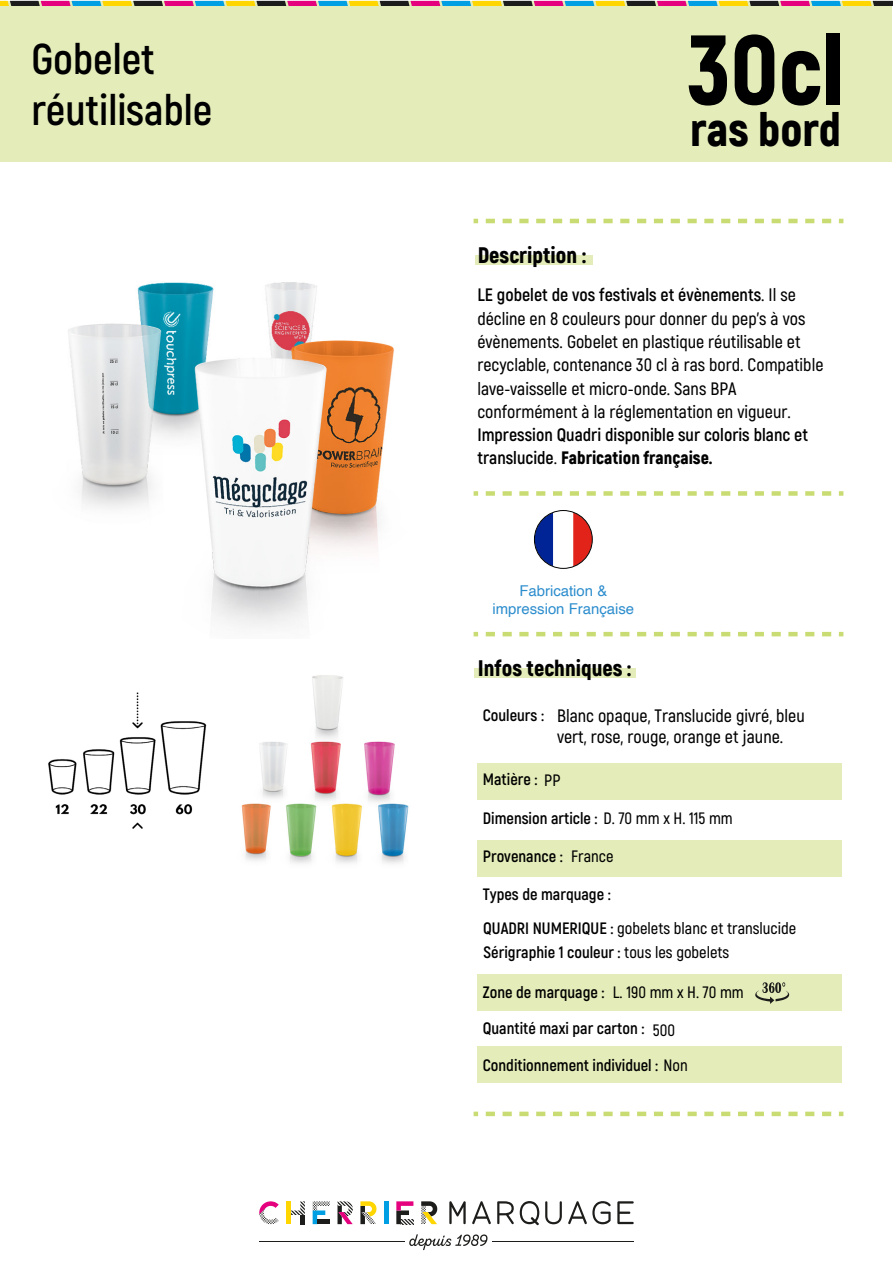
<style>
.page{position:relative;width:893px;height:1263px;background:#fff}
.page>*{position:absolute;margin:0;border:0;box-sizing:border-box;transform-origin:0 0}
.t1{font:900 98.55px "Akrobat";color:#000}
.t2{font:900 46.95px "Akrobat";color:#000}
.t3{font:700 43.05px/51.8px "Akrobat";color:#000}
.t4{font:900 22.5px "Akrobat";color:#000}
.t5{font:600 18px/23.2px "Akrobat";color:#000}
.t6{font:700 18px/23.2px "Akrobat";color:#000}
.t7{font:700 16.5px/36.3px "Akrobat";color:#000}
.t8{font:14.85px/17.9px "Helvetica";color:#2c8dcd;text-align:center}
.s1{font-weight:700}
.s2{font-weight:600}
.s3{font-weight:900}
</style>
<div class="page">
<div style="left:0;top:1px;width:892px;height:161px;background:#e4edb9"></div>
<svg style="left:0;top:1px;width:893px;height:5px;background:#866d63"></svg>
<svg style="left:259px;top:1201px;width:20px;height:23px"></svg>
<svg style="left:313px;top:1201px;width:17px;height:23px"></svg>
<svg style="left:396px;top:1201px;width:17px;height:23px"></svg>
<div style="left:384px;top:1201px;width:5px;height:23px;background:#009ee2"></div>
<div style="left:286px;top:1201px;width:5px;height:23px;background:#ffd600"></div>
<div style="left:300px;top:1215px;width:5px;height:9px;background:#1d1d1b"></div>
<svg style="left:291px;top:1201px;width:14px;height:14px"></svg>
<svg style="left:337px;top:1201px;width:16px;height:23px"></svg>
<svg style="left:360px;top:1201px;width:16px;height:23px"></svg>
<svg style="left:421px;top:1201px;width:16px;height:23px"></svg>
<svg style="left:449px;top:1201px;width:17px;height:23px"></svg>
<svg style="left:472px;top:1201px;width:19px;height:23px"></svg>
<svg style="left:497px;top:1201px;width:17px;height:23px"></svg>
<svg style="left:520px;top:1201px;width:19px;height:24px"></svg>
<svg style="left:545px;top:1201px;width:17px;height:23px"></svg>
<svg style="left:568px;top:1201px;width:43px;height:23px"></svg>
<svg style="left:617px;top:1201px;width:17px;height:23px"></svg>
<svg style="left:409px;top:1234px;width:78px;height:16px"></svg>
<hr style="left:259px;top:1241px;width:145px;height:1px;background:#1d1d1b">
<hr style="left:492px;top:1241px;width:142px;height:1px;background:#1d1d1b">
<div style="left:477px;top:763px;width:365px;height:36px;background:#e4edb9"></div>
<div style="left:477px;top:840px;width:365px;height:36px;background:#e4edb9"></div>
<div style="left:477px;top:974px;width:365px;height:36px;background:#e4edb9"></div>
<div style="left:477px;top:1047px;width:365px;height:36px;background:#e4edb9"></div>
<svg style="left:755px;top:982px;width:34px;height:22px"></svg>
<div style="left:475px;top:255px;width:118px;height:10px;background:#e4edb9"></div>
<svg style="left:474px;top:491px;width:4px;height:5px"></svg>
<svg style="left:486px;top:491px;width:357px;height:5px"></svg>
<svg style="left:474px;top:219px;width:4px;height:4px"></svg>
<svg style="left:486px;top:219px;width:357px;height:4px"></svg>
<div style="left:475px;top:668px;width:161px;height:10px;background:#e4edb9"></div>
<svg style="left:474px;top:632px;width:4px;height:4px"></svg>
<svg style="left:486px;top:632px;width:357px;height:4px"></svg>
<svg style="left:474px;top:1111px;width:4px;height:5px"></svg>
<svg style="left:486px;top:1111px;width:357px;height:5px"></svg>
<img style="left:68px;top:282px;width:326px;height:346px">
<img style="left:241px;top:675px;width:168px;height:189px">
<img style="left:48px;top:692px;width:159px;height:137px">
<svg style="left:535px;top:511px;width:57px;height:57px"></svg>
<div style="left:534px;top:510px;width:59px;height:59px;border:1px solid #000;border-radius:50%"></div>
<h3 class="t3" style="left:31px;top:32px;width:183px">Gobelet réutilisable</h3>
<h1 class="t1" style="left:688px;top:6px;width:157px">30cl</h1>
<h2 class="t2" style="left:690px;top:99px;width:152px">ras bord</h2>
<p class="t4" style="left:478px;top:240px;width:109px">Description :</p>
<p class="t5" style="left:477px;top:283px;width:348px"><span class="s1">LE gobelet de vos festivals et évènements</span>. Il se décline en 8 couleurs pour donner du pep's à vos évènements. Gobelet en plastique réutilisable et recyclable, contenance 30 cl à ras bord. Compatible lave-vaisselle et micro-onde. Sans BPA conformément à la réglementation en vigueur.</p>
<p class="t6" style="left:477px;top:423px;width:332px">Impression Quadri disponible sur coloris blanc et translucide<span class="s2">.</span> <span class="s3">Fabrication française.</span></p>
<p class="t8" style="left:492px;top:582px;width:143px">Fabrication &amp; impression Française</p>
<p class="t4" style="left:478px;top:653px;width:155px">Infos techniques :</p>
<p class="t7" style="left:483px;top:697px;width:63px">Couleurs :</p>
<p class="t5" style="left:557px;top:705px;width:249px;line-height:21.6px">Blanc opaque, Translucide givré, bleu vert, rose, rouge, orange et jaune.</p>
<p class="t7" style="left:483px;top:761px;width:79px">Matière : <span class="s2">PP</span></p>
<p class="t7" style="left:483px;top:800px;width:252px">Dimension article : <span class="s2">D. 70 mm x H. 115 mm</span></p>
<p class="t7" style="left:483px;top:838px;width:132px">Provenance : <span class="s2">France</span></p>
<p class="t7" style="left:483px;top:877px;width:315px;line-height:34px">Types de marquage :<br>QUADRI NUMERIQUE : <span class="s2">gobelets blanc et translucide</span></p>
<p class="t7" style="left:484px;top:934px;width:247px">Sérigraphie 1 couleur : <span class="s2">tous les gobelets</span></p>
<p class="t7" style="left:483px;top:973px;width:263px">Zone de marquage : <span class="s2">L. 190 mm x H. 70 mm</span></p>
<p class="t7" style="left:483px;top:1010px;width:207px">Quantité maxi par carton : <span class="s2">500<br></span>Conditionnement individuel : <span class="s2">Non</span></p>
</div>
